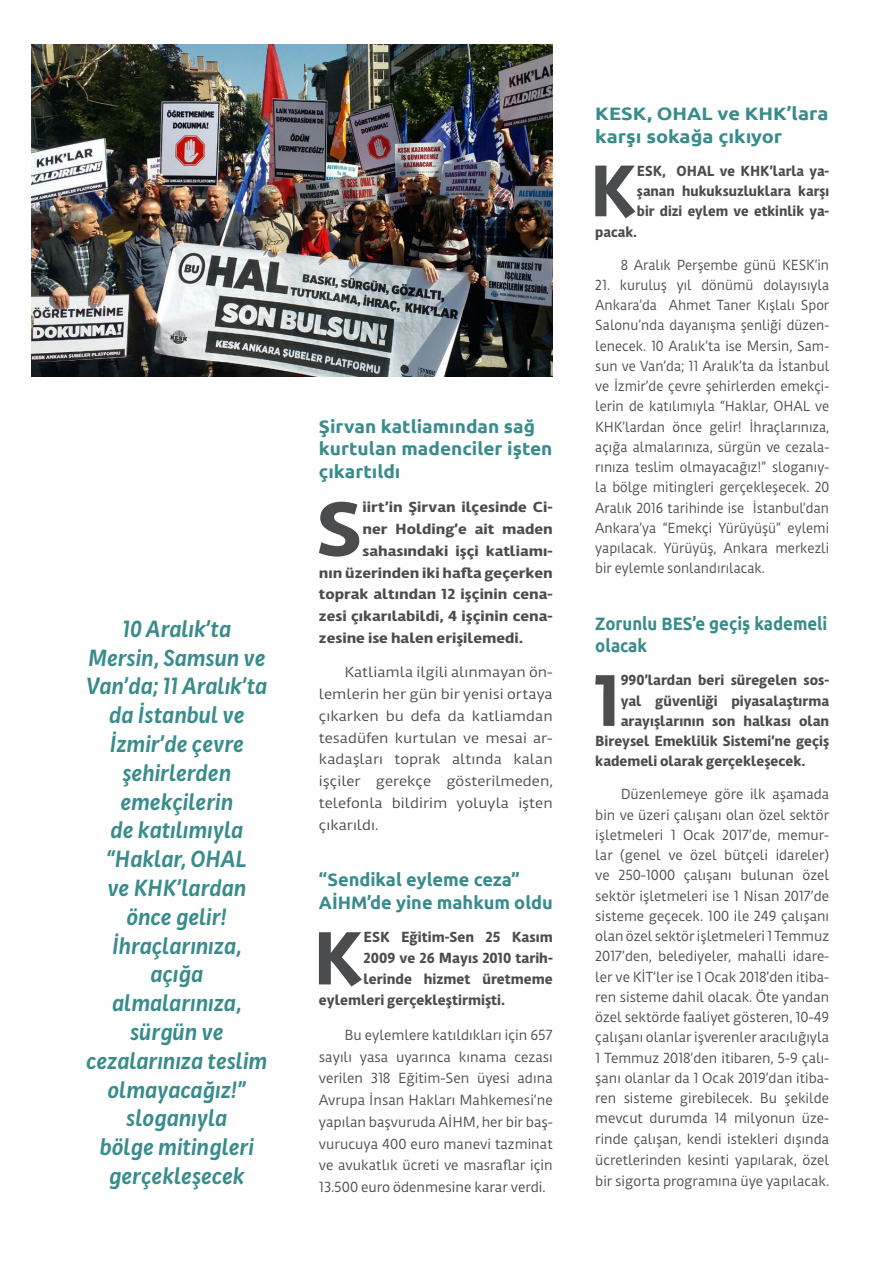
<style>
.page{position:relative;width:893px;height:1263px;background:#fff}
.page>*{position:absolute;margin:0;border:0;box-sizing:border-box;transform-origin:0 0}
.body-ilk{font:700 78.9px "Duru Sans";color:#4b4c4d;scale:1.1 1}
.body-ilk-2{font:700 76.8px "Duru Sans";color:#4b4c4d}
.body-ilk-3{font:700 74.55px "Duru Sans";color:#4b4c4d;scale:.96 1}
.body-ilk-4{font:700 74.55px "Duru Sans";color:#4b4c4d}
.spot{font:italic 600 24px/28.8px "Duru Sans";color:#388c8b;text-align:center}
.ara-baslik{font:700 18px/22.5px "Ubuntu";color:#388c8b;scale:1.06 1}
.ara-baslik-2{font:700 18px/22.5px "Ubuntu";color:#388c8b}
.ara-baslik-3{font:700 18px/22.5px "Ubuntu";color:#388c8b;scale:1.11 1}
.ara-baslik-4{font:700 18px/22.5px "Ubuntu";color:#388c8b;scale:.93 1}
.body{font:15px/20.4px "Duru Sans";color:#4b4c4d;text-align:justify}
.body-2{font:15px/20.2px "Duru Sans";color:#4b4c4d;text-align:justify;scale:.96 1}
.body-ilk-5{font:700 15px "Duru Sans";color:#4b4c4d}
.body-3{font:15px/21.8px "Duru Sans";color:#4b4c4d;text-align:justify;scale:1.1 1}
.body-ilk-6{font:700 15px "Duru Sans";color:#4b4c4d;scale:1.1 1}
.body-ilk-7{font:700 15px "Duru Sans";color:#4b4c4d;scale:.96 1}
</style>
<div class="page">
<img style="left:32px;top:45px;width:521px;height:331px">
<p class="spot" style="left:86px;top:614px;width:183px">10 Aralık’ta<br>Mersin, Samsun ve<br>Van’da; 11 Aralık’ta da İstanbul ve<br>İzmir’de çevre şehirlerden emekçilerin<br>de katılımıyla “Haklar, OHAL<br>ve KHK’lardan önce gelir!<br>İhraçlarınıza, açığa almalarınıza, sürgün ve cezalarınıza teslim olmayacağız!” sloganıyla<br>bölge mitingleri gerçekleşecek</p>
<p class="ara-baslik" style="left:319px;top:415px;width:222px">Şirvan katliamından sağ kurtulan madenciler işten çıkartıldı</p>
<p class="body-ilk" style="left:316px;top:483px;width:44px">S</p>
<p class="body-ilk-6" style="left:362px;top:498px;width:174px">iirt’in Şirvan ilçesinde Ci-</p>
<p class="body-ilk-6" style="left:362px;top:520px;width:174px">ner Holding’e ait maden</p>
<p class="body-ilk-6" style="left:362px;top:542px;width:174px">sahasındaki işçi katliamı-</p>
<p class="body-ilk-6" style="left:319px;top:564px;width:214px">nın üzerinden iki hafta geçerken</p>
<p class="body-ilk-6" style="left:319px;top:585px;width:214px">toprak altından 12 işçinin cena-</p>
<p class="body-ilk-6" style="left:319px;top:607px;width:214px">zesi çıkarılabildi, 4 işçinin cena-</p>
<p class="body-ilk-6" style="left:319px;top:629px;width:187px">zesine ise halen erişilemedi.</p>
<p class="body-3" style="left:319px;top:662px;width:214px;text-indent:26px">Katliamla ilgili alınmayan ön&shy;lemlerin her gün bir yenisi ortaya çıkarken bu defa da katliamdan tesadüfen kurtulan ve mesai ar&shy;kadaşları toprak altında kalan işçiler gerekçe gösterilmeden, telefonla bildirim yoluyla işten çıkarıldı.</p>
<p class="ara-baslik-2" style="left:319px;top:868px;width:235px">“Sendikal eyleme ceza”<br>AİHM’de yine mahkum oldu</p>
<p class="body-ilk-2" style="left:313px;top:913px;width:52px">K</p>
<p class="body-ilk-5" style="left:364px;top:928px;width:191px">ESK Eğitim-Sen 25 Kasım</p>
<p class="body-ilk-5" style="left:364px;top:949px;width:191px">2009 ve 26 Mayıs 2010 tarih-</p>
<p class="body-ilk-5" style="left:364px;top:970px;width:191px">lerinde hizmet üretmeme</p>
<p class="body-ilk-5" style="left:319px;top:991px;width:188px">eylemleri gerçekleştirmişti.</p>
<p class="body" style="left:319px;top:1024px;width:235px;line-height:21.8px;text-indent:26px">Bu eylemlere katıldıkları için 657 sayılı yasa uyarınca kınama cezası verilen 318 Eğitim-Sen üyesi adına Avrupa İnsan Hakları Mahkemesi’ne yapılan başvuruda AİHM, her bir baş&shy;vurucuya 400 euro manevi tazminat ve avukatlık ücreti ve masraflar için 13.500 euro ödenmesine karar verdi.</p>
<p class="ara-baslik-3" style="left:595px;top:102px;width:211px">KESK, OHAL ve KHK’lara karşı sokağa çıkıyor</p>
<p class="body-ilk-3" style="left:590px;top:147px;width:51px">K</p>
<p class="body-ilk-7" style="left:637px;top:162px;width:202px">ESK, OHAL ve KHK’larla ya-</p>
<p class="body-ilk-7" style="left:637px;top:182px;width:202px">şanan hukuksuzluklara karşı</p>
<p class="body-ilk-7" style="left:637px;top:202px;width:202px">bir dizi eylem ve etkinlik ya-</p>
<p class="body-ilk-7" style="left:595px;top:223px;width:45px">pacak.</p>
<p class="body-2" style="left:621px;top:255px;width:219px">8 Aralık Perşembe günü KESK’in</p>
<p class="body-2" style="left:595px;top:275px;width:245px">21. kuruluş yıl dönümü dolayısıyla Ankara’da Ahmet Taner Kışlalı Spor Salonu’nda dayanışma şenliği düzen&shy;lenecek. 10 Aralık’ta ise Mersin, Sam&shy;sun ve Van’da; 11 Aralık’ta da İstanbul ve İzmir’de çevre şehirlerden emekçi&shy;lerin de katılımıyla “Haklar, OHAL ve KHK’lardan önce gelir! İhraçlarınıza, açığa almalarınıza, sürgün ve cezala&shy;rınıza teslim olmayacağız!” sloganıy&shy;la bölge mitingleri gerçekleşecek. 20<br>Aralık 2016 tarihinde ise İstanbul’dan Ankara’ya “Emekçi Yürüyüşü” eylemi yapılacak. Yürüyüş, Ankara merkezli bir eylemle sonlandırılacak.</p>
<p class="ara-baslik-4" style="left:595px;top:612px;width:251px">Zorunlu BES’e geçiş kademeli olacak</p>
<p class="body-ilk-4" style="left:594px;top:657px;width:28px">1</p>
<p class="body-ilk-5" style="left:621px;top:671px;width:210px">990’lardan beri süregelen sos-</p>
<p class="body-ilk-5" style="left:621px;top:692px;width:210px">yal güvenliği piyasalaştırma</p>
<p class="body-ilk-5" style="left:621px;top:712px;width:210px">arayışlarının son halkası olan</p>
<p class="body-ilk-5" style="left:595px;top:732px;width:235px">Bireysel Emeklilik Sistemi’ne geçiş</p>
<p class="body-ilk-5" style="left:595px;top:752px;width:212px">kademeli olarak gerçekleşecek.</p>
<p class="body" style="left:595px;top:784px;width:235px;text-indent:26px">Düzenlemeye göre ilk aşamada bin ve üzeri çalışanı olan özel sektör işletmeleri 1 Ocak 2017’de, memur&shy;lar (genel ve özel bütçeli idareler) ve 250-1000 çalışanı bulunan özel sektör işletmeleri ise 1 Nisan 2017’de sisteme geçecek. 100 ile 249 çalışanı olan özel sektör işletmeleri 1 Temmuz 2017’den, belediyeler, mahalli idare&shy;ler ve KİT’ler ise 1 Ocak 2018’den itiba&shy;ren sisteme dahil olacak. Öte yandan özel sektörde faaliyet gösteren, 10-49 çalışanı olanlar işverenler aracılığıyla 1 Temmuz 2018’den itibaren, 5-9 çalı&shy;şanı olanlar da 1 Ocak 2019’dan itiba&shy;ren sisteme girebilecek. Bu şekilde mevcut durumda 14 milyonun üze&shy;rinde çalışan, kendi istekleri dışında ücretlerinden kesinti yapılarak, özel bir sigorta programına üye yapılacak.</p>
</div>
